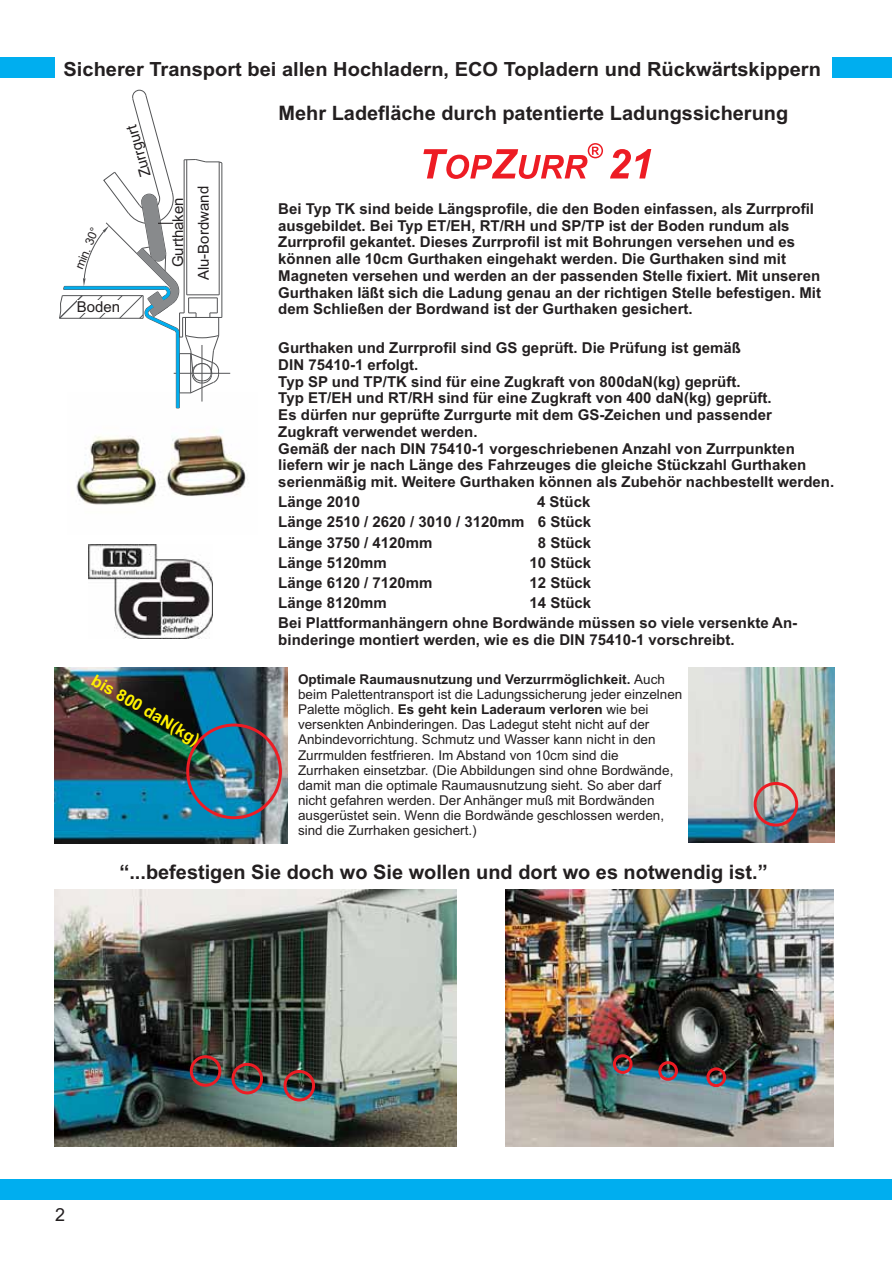
<style>
.page{position:relative;width:892px;height:1265px;background:#fff}
.page>*{position:absolute;margin:0;border:0;box-sizing:border-box;transform-origin:0 0}
.t1{font:700 19.95px "Arial";color:#231f20}
.t2{font:700 19.5px "Arial";color:#231f20}
.t3{font:18px "Arial";color:#231f20}
.t4{font:700 16.5px "Arial";color:#fff200}
.t5{font:700 15px/16.8px "Arial";color:#231f20}
.t6{font:15px "Arial";color:#231f20}
.t7{font:13.5px/15.1px "Arial";color:#231f20}
.t8{font:12px "Arial";color:#231f20}
.s1{font-weight:700}
</style>
<div class="page">
<img style="left:55px;top:890px;width:401px;height:256px">
<img style="left:688px;top:667px;width:145px;height:1px">
<img style="left:688px;top:668px;width:146px;height:175px">
<img style="left:76px;top:431px;width:172px;height:74px">
<div style="left:0;top:58px;width:55px;height:20px;background:#00aeef"></div>
<div style="left:0;top:1179px;width:892px;height:21px;background:#00aeef"></div>
<div style="left:832px;top:58px;width:60px;height:20px;background:#00aeef"></div>
<img style="left:88px;top:544px;width:124px;height:94px">
<hr style="left:174px;top:373px;width:56px;height:1px;background:#535456">
<hr style="left:222px;top:163px;width:1px;height:154px;background:#535456">
<img style="left:55px;top:667px;width:232px;height:176px">
<img style="left:506px;top:889px;width:327px;height:257px">
<div style="left:186px;top:723px;width:96px;height:96px;border:3px solid #ed1c24;border-radius:50%"></div>
<div style="left:753px;top:782px;width:45px;height:44px;border:3px solid #ed1c24;border-radius:50%"></div>
<div style="left:231px;top:1062px;width:32px;height:32px;border:3px solid #ed1c24;border-radius:50%"></div>
<div style="left:283px;top:1070px;width:32px;height:31px;border:3px solid #ed1c24;border-radius:50%"></div>
<div style="left:190px;top:1055px;width:31px;height:31px;border:3px solid #ed1c24;border-radius:50%"></div>
<div style="left:658px;top:1061px;width:20px;height:19px;border:3px solid #ed1c24;border-radius:50%"></div>
<div style="left:706px;top:1067px;width:20px;height:20px;border:3px solid #ed1c24;border-radius:50%"></div>
<div style="left:613px;top:1054px;width:19px;height:20px;border:3px solid #ed1c24;border-radius:50%"></div>
<svg style="left:423px;top:143px;width:228px;height:36px"></svg>
<svg style="left:59px;top:90px;width:163px;height:319px"></svg>
<svg style="left:123px;top:693px;width:13px;height:14px"></svg>
<svg style="left:160px;top:714px;width:14px;height:15px"></svg>
<h2 class="t2" style="left:64px;top:62px;width:759px">Sicherer Transport bei allen Hochladern, ECO Topladern und Rückwärtskippern</h2>
<h1 class="t1" style="left:278px;top:106px;width:511px">Mehr Ladefläche durch patentierte Ladungssicherung</h1>
<p class="t6" style="left:141px;top:178px;width:55px;rotate:-106deg">Zu rgurt</p>
<p class="t8" style="left:74px;top:267px;width:46px;rotate:-67deg">m n. 30°</p>
<p class="t6" style="left:77px;top:301px;width:45px">Boden</p>
<p class="t6" style="left:172px;top:267px;width:72px;rotate:-90deg">Gurthaken</p>
<p class="t6" style="left:198px;top:270px;width:86px;rotate:-90deg">lu o wand</p>
<p class="t6" style="left:198px;top:280px;width:60px;rotate:-90deg">A -B rd</p>
<p class="t4" style="left:96px;top:674px;width:123px;rotate:30deg">bis 8 0 da (kg)</p>
<p class="t5" style="left:278px;top:201px;width:544px">Bei Typ TK sind beide Längsprofile, die den Boden einfassen, als Zurrprofil ausgebildet. Bei Typ ET/EH, RT/RH und SP/TP ist der Boden rundum als Zurrprofil gekantet. Dieses Zurrprofil ist mit Bohrungen versehen und es können alle 10cm Gurthaken eingehakt werden. Die Gurthaken sind mit Magneten versehen und werden an der passenden Stelle fixiert. Mit unseren Gurthaken läßt sich die Ladung genau an der richtigen Stelle befestigen. Mit dem Schließen der Bordwand ist der Gurthaken gesichert.</p>
<p class="t5" style="left:278px;top:341px;width:557px">Gurthaken und Zurrprofil sind GS geprüft. Die Prüfung ist gemäß<br>DIN 75410-1 erfolgt.<br>Typ SP und TP/TK sind für eine Zugkraft von 800daN(kg) geprüft.<br>Typ ET/EH und RT/RH sind für eine Zugkraft von 400 daN(kg) geprüft.<br>Es dürfen nur geprüfte Zurrgurte mit dem GS-Zeichen und passender Zugkraft verwendet werden.<br>Gemäß der nach DIN 75410-1 vorgeschriebenen Anzahl von Zurrpunkten liefern wir je nach Länge des Fahrzeuges die gleiche Stückzahl Gurthaken serienmäßig mit. Weitere Gurthaken können als Zubehör nachbestellt werden.</p>
<p class="t5" style="left:278px;top:495px;width:83px">Länge 2010</p>
<p class="t5" style="left:278px;top:493px;width:314px;line-height:20.1px;text-align:justify;text-indent:259px">4 Stück Länge 2510 / 2620 / 3010 / 3120mm 6 Stück Länge 3750 / 4120mm</p>
<p class="t5" style="left:538px;top:535px;width:55px">8 Stück</p>
<p class="t5" style="left:278px;top:555px;width:110px">Länge 5120mm</p>
<p class="t5" style="left:529px;top:555px;width:63px">10 Stück</p>
<p class="t5" style="left:278px;top:575px;width:156px">Länge 6120 / 7120mm</p>
<p class="t5" style="left:529px;top:575px;width:63px">12 Stück</p>
<p class="t5" style="left:278px;top:616px;width:520px">Bei Plattformanhängern ohne Bordwände müssen so viele versenkte An&shy;binderinge montiert werden, wie es die DIN 75410-1 vorschreibt.</p>
<p class="t5" style="left:278px;top:596px;width:110px">Länge 8120mm</p>
<p class="t5" style="left:529px;top:596px;width:63px">14 Stück</p>
<p class="t7" style="left:298px;top:673px;width:386px"><span class="s1">Optimale Raumausnutzung und Verzurrmöglichkeit.</span> Auch beim Palettentransport ist die Ladungssicherung jeder einzelnen Palette möglich. <span class="s1">Es geht kein Laderaum verloren</span> wie bei versenkten Anbinderingen. Das Ladegut steht nicht auf der Anbindevorrichtung. Schmutz und Wasser kann nicht in den Zurrmulden festfrieren. Im Abstand von 10cm sind die Zurrhaken einsetzbar. (Die Abbildungen sind ohne Bordwände, damit man die optimale Raumausnutzung sieht. So aber darf nicht gefahren werden. Der Anhänger muß mit Bordwänden ausgerüstet sein. Wenn die Bordwände geschlossen werden, sind die Zurrhaken gesichert.)</p>
<h1 class="t1" style="left:119px;top:864px;width:649px">“...befestigen Sie doch wo Sie wollen und dort wo es notwendig ist.”</h1>
<p class="t3" style="left:55px;top:1208px;width:12px">2</p>
</div>
